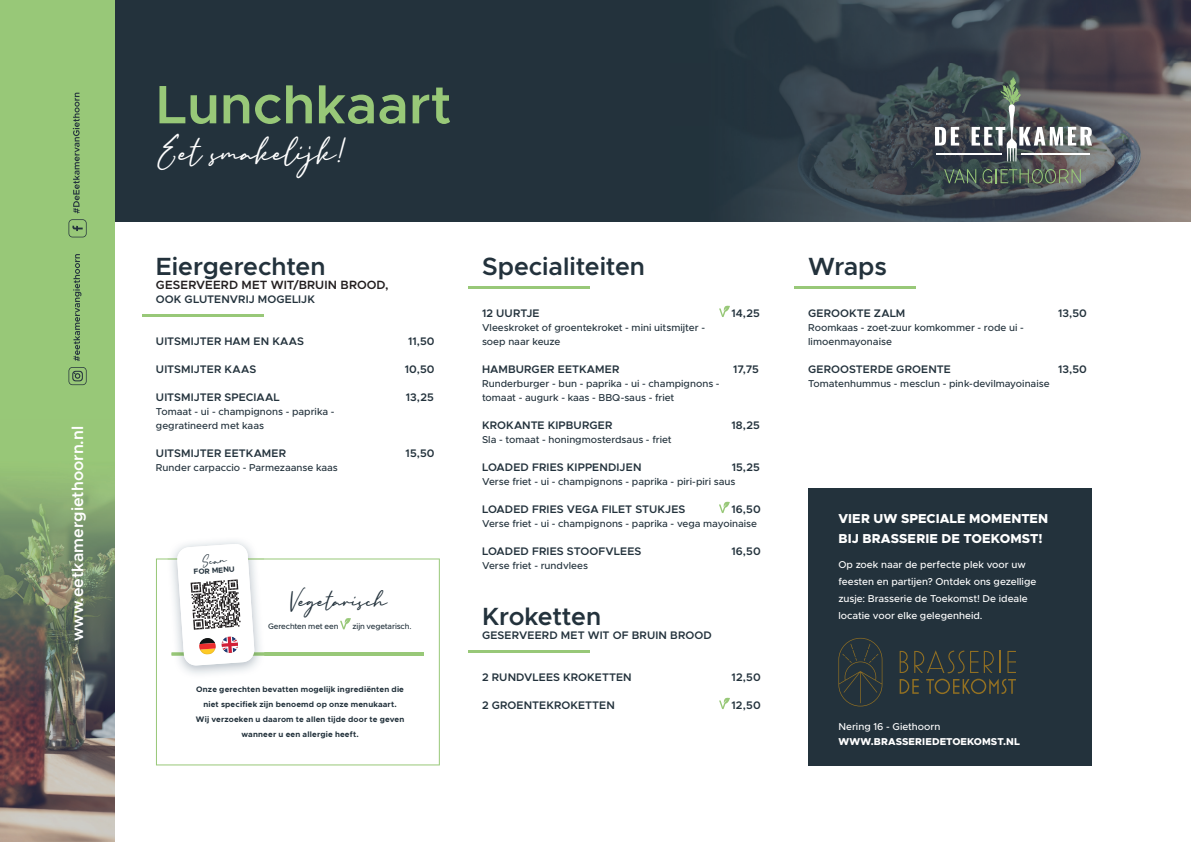
<style>
.page{position:relative;width:1191px;height:842px;background:#fff}
.page>*{position:absolute;margin:0;border:0;box-sizing:border-box;transform-origin:0 0}
.t1{font:600 54.3px "Metropolis";color:#98c878}
.t2{font:43.2px "England Signature";color:#fff}
.t3{font:30px "England Signature";color:#23323c}
.t4{font:600 25px "Metropolis";letter-spacing:-.005em;color:#23323c}
.t5{font:17.3px "England Signature";color:#23323c}
.t6{font:600 16.3px "Metropolis";color:#fff}
.t7{font:800 13px/20px "Metropolis";letter-spacing:.01em;color:#fff}
.t8{font:600 12px "Metropolis";letter-spacing:.01em;color:#231f20}
.t9{font:600 11px "Metropolis";letter-spacing:.01em;color:#23323c}
.t10{font:500 10px/14px "Metropolis";color:#23323c}
.t11{font:500 10px/17px "Metropolis";color:#fff}
.t12{font:800 10px "Metropolis";letter-spacing:.01em;color:#fff}
.t13{font:700 8px/15px "Metropolis";letter-spacing:.02em;color:#23323c;text-align:center}
.t14{font:500 8px "Metropolis";letter-spacing:-.02em;color:#23323c}
.t15{font:700 7.6px "Metropolis";color:#23323c}
</style>
<div class="page">
<div style="left:0;top:0;width:1191px;height:221px;background:#23323c"></div>
<img style="left:745px;top:0;width:446px;height:221px">
<div style="left:0;top:0;width:115px;height:842px;background:#98c878"></div>
<img style="left:0;top:476px;width:115px;height:366px">
<hr style="left:936px;top:154px;width:65px;height:1px;background:#fff">
<svg style="left:935px;top:127px;width:24px;height:19px"></svg>
<svg style="left:971px;top:77px;width:121px;height:84px"></svg>
<svg style="left:944px;top:169px;width:32px;height:14px"></svg>
<svg style="left:982px;top:169px;width:98px;height:14px"></svg>
<svg style="left:69px;top:367px;width:18px;height:18px"></svg>
<svg style="left:73px;top:254px;width:8px;height:107px"></svg>
<svg style="left:69px;top:219px;width:18px;height:18px"></svg>
<svg style="left:73px;top:93px;width:7px;height:120px"></svg>
<svg style="left:156px;top:558px;width:284px;height:207px"></svg>
<hr style="left:172px;top:652px;width:252px;height:3px;background:#98c878">
<svg style="left:340px;top:617px;width:11px;height:12px"></svg>
<img style="left:167px;top:541px;width:97px;height:137px">
<img style="left:167px;top:558px;width:97px;height:1px">
<img style="left:172px;top:652px;width:92px;height:3px">
<svg style="left:177px;top:543px;width:78px;height:123px"></svg>
<hr style="left:142px;top:314px;width:122px;height:3px;background:#98c878">
<hr style="left:468px;top:286px;width:122px;height:3px;background:#98c878">
<hr style="left:468px;top:650px;width:122px;height:3px;background:#98c878">
<svg style="left:719px;top:305px;width:11px;height:12px"></svg>
<svg style="left:719px;top:501px;width:11px;height:12px"></svg>
<svg style="left:719px;top:697px;width:11px;height:12px"></svg>
<hr style="left:794px;top:286px;width:122px;height:3px;background:#98c878">
<div style="left:808px;top:488px;width:283px;height:277px;background:#23323c"></div>
<svg style="left:838px;top:638px;width:44px;height:68px"></svg>
<svg style="left:899px;top:651px;width:9px;height:22px"></svg>
<svg style="left:914px;top:650px;width:50px;height:23px"></svg>
<svg style="left:970px;top:651px;width:23px;height:22px"></svg>
<svg style="left:999px;top:651px;width:1px;height:22px"></svg>
<svg style="left:1007px;top:651px;width:9px;height:22px"></svg>
<svg style="left:899px;top:679px;width:19px;height:15px"></svg>
<svg style="left:926px;top:679px;width:90px;height:15px"></svg>
<h3 class="t6" style="left:67px;top:641px;width:217px;rotate:-90deg">www.eetkamergiethoorn.nl</h3>
<h1 class="t1" style="left:156px;top:70px;width:297px">Lunchkaart</h1>
<h2 class="t2" style="left:156px;top:126px;width:189px">Eet smakelijk!</h2>
<h3 class="t4" style="left:156px;top:251px;width:171px">Eiergerechten</h3>
<p class="t8" style="left:156px;top:278px;width:234px">GESERVEERD MET WIT/BRUIN BROOD,</p>
<p class="t9" style="left:156px;top:293px;width:160px">OOK GLUTENVRIJ MOGELIJK</p>
<p class="t9" style="left:156px;top:335px;width:150px">UITSMIJTER HAM EN KAAS</p>
<p class="t9" style="left:408px;top:335px;width:28px">11,50</p>
<p class="t9" style="left:156px;top:363px;width:102px">UITSMIJTER KAAS</p>
<p class="t9" style="left:405px;top:363px;width:31px">10,50</p>
<p class="t9" style="left:156px;top:391px;width:125px">UITSMIJTER SPECIAAL</p>
<p class="t9" style="left:406px;top:391px;width:29px">13,25</p>
<p class="t10" style="left:156px;top:405px;width:180px">Tomaat - ui - champignons - paprika - gegratineerd met kaas</p>
<p class="t9" style="left:156px;top:447px;width:132px">UITSMIJTER EETKAMER</p>
<p class="t9" style="left:405px;top:447px;width:31px">15,50</p>
<p class="t10" style="left:156px;top:461px;width:183px">Runder carpaccio - Parmezaanse kaas</p>
<h3 class="t5" style="left:201px;top:551px;width:26px;rotate:-4deg">Scan</h3>
<p class="t15" style="left:193px;top:567px;width:43px;rotate:-4deg">FOR MENU</p>
<h3 class="t3" style="left:288px;top:583px;width:100px">Vegetarisch</h3>
<p class="t14" style="left:268px;top:622px;width:72px">Gerechten met een</p>
<p class="t14" style="left:353px;top:622px;width:60px">zijn vegetarisch.</p>
<p class="t13" style="left:196px;top:682px;width:210px">Onze gerechten bevatten mogelijk ingrediënten die niet specifiek zijn benoemd op onze menukaart.<br>Wij verzoeken u daarom te allen tijde door te geven wanneer u een allergie heeft.</p>
<h3 class="t4" style="left:482px;top:251px;width:165px">Specialiteiten</h3>
<p class="t9" style="left:482px;top:306px;width:59px">12 UURTJE</p>
<p class="t9" style="left:731px;top:306px;width:30px">14,25</p>
<p class="t10" style="left:482px;top:321px;width:224px">Vleeskroket of groentekroket - mini uitsmijter - soep naar keuze</p>
<p class="t9" style="left:482px;top:362px;width:139px">HAMBURGER EETKAMER</p>
<p class="t9" style="left:733px;top:362px;width:27px">17,75</p>
<p class="t10" style="left:482px;top:377px;width:239px">Runderburger - bun - paprika - ui - champignons - tomaat - augurk - kaas - BBQ-saus - friet</p>
<p class="t9" style="left:482px;top:418px;width:132px">KROKANTE KIPBURGER</p>
<p class="t9" style="left:731px;top:418px;width:30px">18,25</p>
<p class="t10" style="left:482px;top:433px;width:191px">Sla - tomaat - honingmosterdsaus - friet</p>
<p class="t9" style="left:482px;top:460px;width:161px">LOADED FRIES KIPPENDIJEN</p>
<p class="t9" style="left:731px;top:460px;width:30px">15,25</p>
<p class="t10" style="left:482px;top:475px;width:255px">Verse friet - ui - champignons - paprika - piri-piri saus</p>
<p class="t9" style="left:482px;top:502px;width:205px">LOADED FRIES VEGA FILET STUKJES</p>
<p class="t9" style="left:731px;top:502px;width:31px">16,50</p>
<p class="t10" style="left:482px;top:517px;width:276px">Verse friet - ui - champignons - paprika - vega mayoinaise</p>
<p class="t9" style="left:482px;top:544px;width:161px">LOADED FRIES STOOFVLEES</p>
<p class="t9" style="left:731px;top:544px;width:31px">16,50</p>
<p class="t10" style="left:482px;top:559px;width:107px">Verse friet - rundvlees</p>
<h3 class="t4" style="left:482px;top:601px;width:121px">Kroketten</h3>
<p class="t9" style="left:482px;top:628px;width:231px">GESERVEERD MET WIT OF BRUIN BROOD</p>
<p class="t9" style="left:482px;top:670px;width:151px">2 RUNDVLEES KROKETTEN</p>
<p class="t9" style="left:731px;top:670px;width:31px">12,50</p>
<p class="t9" style="left:482px;top:698px;width:134px">2 GROENTEKROKETTEN</p>
<p class="t9" style="left:731px;top:698px;width:31px">12,50</p>
<h3 class="t4" style="left:808px;top:251px;width:80px">Wraps</h3>
<p class="t9" style="left:808px;top:306px;width:99px">GEROOKTE ZALM</p>
<p class="t9" style="left:1058px;top:306px;width:30px">13,50</p>
<p class="t10" style="left:808px;top:321px;width:217px">Roomkaas - zoet-zuur komkommer - rode ui - limoenmayonaise</p>
<p class="t9" style="left:808px;top:362px;width:144px">GEROOSTERDE GROENTE</p>
<p class="t9" style="left:1058px;top:362px;width:30px">13,50</p>
<p class="t10" style="left:808px;top:377px;width:243px">Tomatenhummus - mesclun - pink-devilmayoinaise</p>
<h3 class="t7" style="left:838px;top:508px;width:211px">VIER UW SPECIALE MOMENTEN<br>BIJ BRASSERIE DE TOEKOMST!</h3>
<p class="t11" style="left:838px;top:556px;width:199px">Op zoek naar de perfecte plek voor uw feesten en partijen? Ontdek ons gezellige zusje: Brasserie de Toekomst! De ideale locatie voor elke gelegenheid.</p>
<p class="t11" style="left:838px;top:718px;width:103px">Nering 16 - Giethoorn</p>
<p class="t12" style="left:838px;top:735px;width:183px">WWW.BRASSERIEDETOEKOMST.NL</p>
</div>
